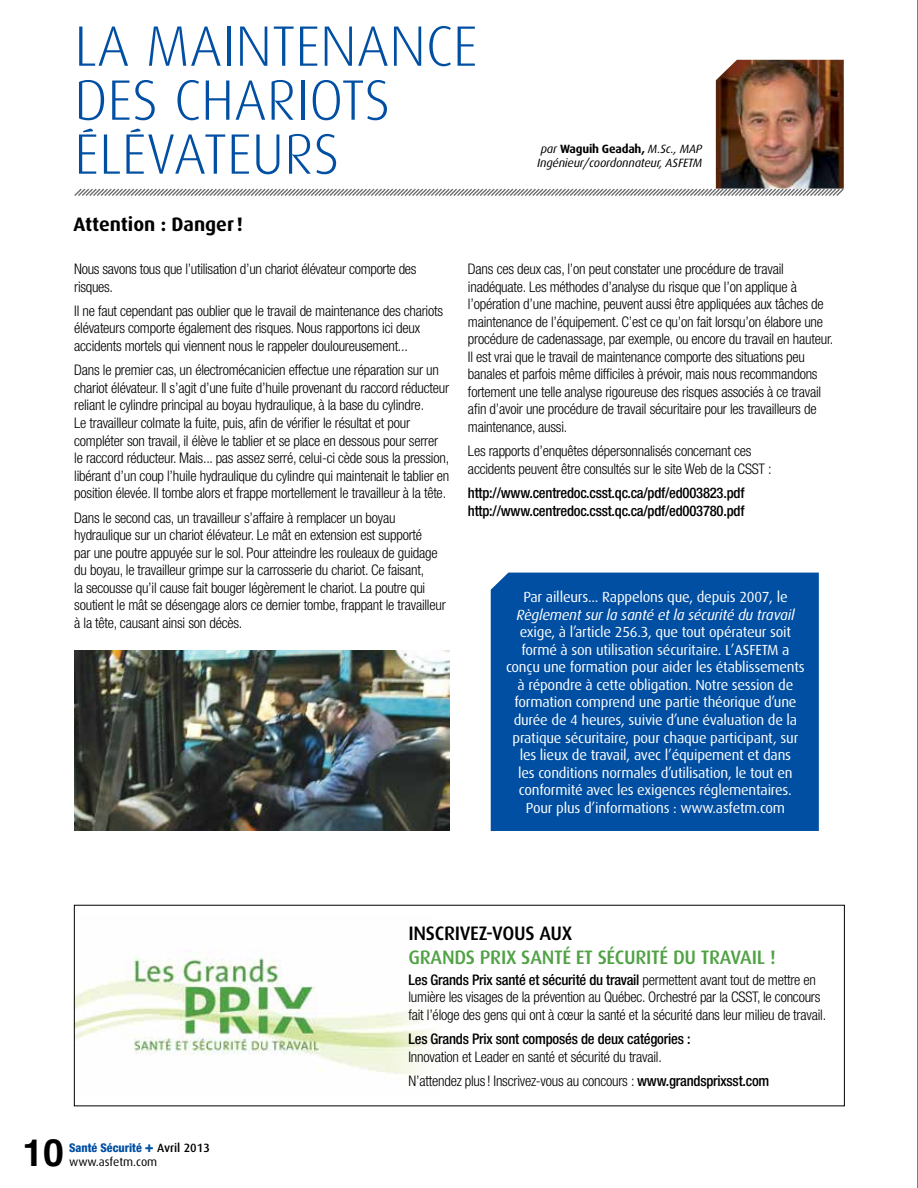
<style>
.page{position:relative;width:918px;height:1188px;background:#fff}
.page>*{position:absolute;margin:0;border:0;box-sizing:border-box;transform-origin:0 0}
.t1{font:300 57px/54px "Dax";color:#004fa3}
.t2{font:700 37.5px "Helvetica";color:#000}
.t3{font:500 19.5px "Dax";letter-spacing:-.015em;color:#50a245}
.t4{font:700 19.5px "Dax";color:#000}
.t5{font:500 19.5px "Dax";letter-spacing:-.015em;color:#000}
.t6{font:300 condensed 14.7px/17.5px "Helvetica Neue";letter-spacing:-.015em;color:#000}
.t7{font:14.7px/17.5px "Dax";letter-spacing:-.015em;color:#fff;text-align:center}
.t8{font:500 condensed 14.7px/17.5px "Helvetica Neue";letter-spacing:-.015em;color:#000}
.t9{font:italic 14.7px "Dax";letter-spacing:-.015em;color:#fff}
.t10{font:italic 12px/14.4px "Dax";letter-spacing:-.015em;color:#000}
.t11{font:800 condensed 12px "Helvetica Neue";color:#004fa3}
.t12{font:12px "Dax";color:#000}
.s1{font-weight:700;font-style:normal}
.s2{font-size:15px}
.s3{font-family:"Dax";font-weight:500;font-stretch:normal;color:#000}
.s4{font-weight:500}
</style>
<div class="page">
<hr style="left:917px;top:0;width:1px;height:1188px;background:#000">
<img style="left:74px;top:650px;width:375px;height:181px">
<img style="left:76px;top:950px;width:358px;height:125px">
<div style="left:491px;top:573px;width:328px;height:258px;background:#004fa3"></div>
<svg style="left:74px;top:60px;width:770px;height:136px"></svg>
<h1 class="t1" style="left:74px;top:20px;width:405px">LA MAINTENANCE<br>DES CHARIOTS<br>ELEVATEURS</h1>
<h3 class="t4" style="left:73px;top:213px;width:171px">Attention : Danger!</h3>
<p class="t10" style="left:537px;top:142px;width:167px">par <span class="s1">Waguih Geadah,</span> M.Sc., MAP<br>Ingénieur/coordonnateur, ASFETM</p>
<p class="t6" style="left:74px;top:260px;width:344px">Nous savons tous que l’utilisation d’un chariot élévateur comporte des risques.</p>
<p class="t6" style="left:74px;top:302px;width:370px">Il ne faut cependant pas oublier que le travail de maintenance des chariots élévateurs comporte également des risques. Nous rapportons ici deux accidents mortels qui viennent nous le rappeler douloureusement...</p>
<p class="t6" style="left:74px;top:361px;width:377px">Dans le premier cas, un électromécanicien effectue une réparation sur un chariot élévateur. Il s’agit d’une fuite d’huile provenant du raccord réducteur reliant le cylindre principal au boyau hydraulique, à la base du cylindre.<br>Le travailleur colmate la fuite, puis, afin de vérifier le résultat et pour compléter son travail, il élève le tablier et se place en dessous pour serrer le raccord réducteur. Mais... pas assez serré, celui-ci cède sous la pression, libérant d’un coup l’huile hydraulique du cylindre qui maintenait le tablier en position élevée. Il tombe alors et frappe mortellement le travailleur à la tête.</p>
<p class="t6" style="left:74px;top:508px;width:373px">Dans le second cas, un travailleur s’affaire à remplacer un boyau hydraulique sur un chariot élévateur. Le mât en extension est supporté<br>par une poutre appuyée sur le sol. Pour atteindre les rouleaux de guidage du boyau, le travailleur grimpe sur la carrosserie du chariot. Ce faisant,<br>la secousse qu’il cause fait bouger légèrement le chariot. La poutre qui soutient le mât se désengage alors ce dernier tombe, frappant le travailleur à la tête, causant ainsi son décès.</p>
<p class="t6" style="left:468px;top:260px;width:367px">Dans ces deux cas, l’on peut constater une procédure de travail inadéquate. Les méthodes d’analyse du risque que l’on applique à l’opération d’une machine, peuvent aussi être appliquées aux tâches de maintenance de l’équipement. C’est ce qu’on fait lorsqu’on élabore une procédure de cadenassage, par exemple, ou encore du travail en hauteur.<br>Il est vrai que le travail de maintenance comporte des situations peu banales et parfois même difficiles à prévoir, mais nous recommandons fortement une telle analyse rigoureuse des risques associés à ce travail afin d’avoir une procédure de travail sécuritaire pour les travailleurs de maintenance, aussi.</p>
<p class="t6" style="left:468px;top:442px;width:305px">Les rapports d’enquêtes dépersonnalisés concernant ces accidents peuvent être consultés sur le site Web de la CSST :</p>
<p class="t8" style="left:468px;top:484px;width:278px">http://www.centredoc.csst.qc.ca/pdf/ed003823.pdf http://www.centredoc.csst.qc.ca/pdf/ed003780.pdf</p>
<p class="t7" style="left:523px;top:588px;width:266px">Par ailleurs... Rappelons que, depuis 2007, le</p>
<p class="t9" style="left:516px;top:607px;width:280px">Règlement sur la santé et la sécurité du travail</p>
<p class="t7" style="left:506px;top:624px;width:300px">exige, à l’article 256.3, que tout opérateur soit formé à son utilisation sécuritaire. L’ASFETM a conçu une formation pour aider les établissements à répondre à cette obligation. Notre session de formation comprend une partie théorique d’une durée de 4 heures, suivie d’une évaluation de la pratique sécuritaire, pour chaque participant, sur les lieux de travail, avec l’équipement et dans<br>les conditions normales d’utilisation, le tout en conformité avec les exigences réglementaires.<br>Pour plus d’informations : www.asfetm.com</p>
<h2 class="t2" style="left:22px;top:1129px;width:43px">10</h2>
<p class="t11" style="left:69px;top:1140px;width:142px">Santé Sécurité <span class="s2">+</span> <span class="s3">AVRIL 2013</span></p>
<p class="t12" style="left:69px;top:1156px;width:90px">www.asfetm.com</p>
<h3 class="t5" style="left:409px;top:923px;width:164px">INSCRIVEZ-VOUS AUX</h3>
<h3 class="t3" style="left:409px;top:946px;width:369px">GRANDS PRIX SANTÉ ET SÉCURITÉ DU TRAVAIL !</h3>
<p class="t6" style="left:409px;top:971px;width:419px"><span class="s4">Les Grands Prix santé et sécurité du travail</span> permettent avant tout de mettre en lumière les visages de la prévention au Québec. Orchestré par la CSST, le concours fait l’éloge des gens qui ont à cœur la santé et la sécurité dans leur milieu de travail.</p>
<p class="t8" style="left:409px;top:1030px;width:284px">Les Grands Prix sont composés de deux catégories :</p>
<p class="t6" style="left:409px;top:1044px;width:362px;line-height:24.3px">Innovation et Leader en santé et sécurité du travail.<br>N’attendez plus! Inscrivez-vous au concours : <span class="s4">www.grandsprixsst.com</span></p>
</div>
